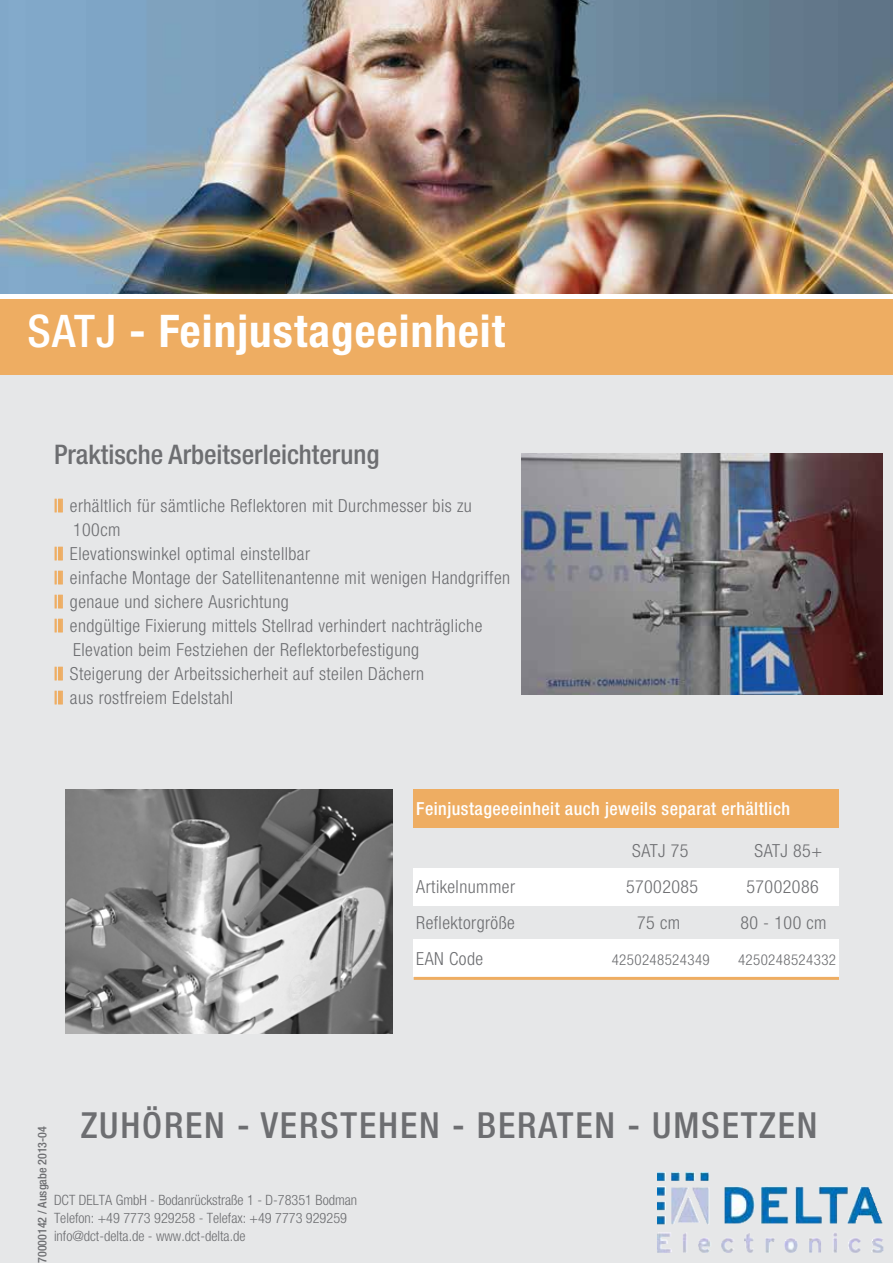
<style>
.page{position:relative;width:893px;height:1263px;background:#fff}
.page>*{position:absolute;margin:0;border:0;box-sizing:border-box;transform-origin:0 0}
.t1{font:700 condensed 45px "Helvetica Neue LT Std";letter-spacing:.025em;color:#fff}
.t2{font:500 condensed 36px "Helvetica Neue LT Std";letter-spacing:.05em;color:#6d6e71}
.t3{font:500 condensed 27px "Helvetica Neue LT Std";color:#6d6e71}
.t4{font:300 condensed 18px "Helvetica Neue LT Std";letter-spacing:.025em;color:#6d6e71}
.t5{font:500 condensed 18px "Helvetica Neue LT Std";letter-spacing:.025em;color:#fff}
.t6{font:300 condensed 15px "Helvetica Neue LT Std";letter-spacing:.025em;color:#6d6e71}
.t7{font:300 condensed 14.25px/18px "Helvetica Neue LT Std";color:#6d6e71}
.t8{font:500 condensed 12px "Helvetica Neue LT Std";color:#6d6e71}
.s1{font-weight:500}
.s2{color:#eead62}
.s3{font-weight:700;color:#eead62}
</style>
<div class="page">
<div style="left:0;top:375px;width:893px;height:888px;background:#e6e7e8"></div>
<div style="left:0;top:299px;width:893px;height:75px;background:#eead62"></div>
<img style="left:0;top:0;width:893px;height:293px">
<div style="left:414px;top:940px;width:425px;height:37px;background:#fff"></div>
<svg style="left:55px;top:499px;width:7px;height:13px"></svg>
<svg style="left:55px;top:547px;width:7px;height:13px"></svg>
<svg style="left:55px;top:571px;width:7px;height:13px"></svg>
<svg style="left:55px;top:595px;width:7px;height:13px"></svg>
<svg style="left:55px;top:619px;width:7px;height:13px"></svg>
<svg style="left:55px;top:667px;width:7px;height:13px"></svg>
<svg style="left:55px;top:691px;width:7px;height:13px"></svg>
<img style="left:66px;top:789px;width:326px;height:245px">
<img style="left:522px;top:454px;width:360px;height:240px">
<img style="left:657px;top:1172px;width:225px;height:81px">
<div style="left:414px;top:868px;width:425px;height:37px;background:#fff"></div>
<div style="left:414px;top:789px;width:425px;height:39px;background:#eead62"></div>
<hr style="left:414px;top:977px;width:425px;height:3px;background:#eead62">
<h1 class="t1" style="left:28px;top:304px;width:479px"><span class="s1">SATJ</span> - Feinjustageeinheit</h1>
<h3 class="t3" style="left:54px;top:438px;width:327px">Praktische Arbeitserleichterung</h3>
<p class="t4" style="left:54px;top:495px;width:419px"><span class="s2">l</span><span class="s3">l</span> erhältlich für sämtliche Reflektoren mit Durchmesser bis zu</p>
<p class="t4" style="left:73px;top:519px;width:49px">100cm</p>
<p class="t4" style="left:54px;top:543px;width:258px"><span class="s2">l</span><span class="s3">l</span> Elevationswinkel optimal einstellbar</p>
<p class="t4" style="left:54px;top:567px;width:458px"><span class="s2">l</span><span class="s3">l</span> einfache Montage der Satellitenantenne mit wenigen Handgriffen</p>
<p class="t4" style="left:54px;top:591px;width:236px"><span class="s2">l</span><span class="s3">l</span> genaue und sichere Ausrichtung</p>
<p class="t4" style="left:54px;top:615px;width:430px"><span class="s2">l</span><span class="s3">l</span> endgültige Fixierung mittels Stellrad verhindert nachträgliche</p>
<p class="t4" style="left:73px;top:639px;width:348px">Elevation beim Festziehen der Reflektorbefestigung</p>
<p class="t4" style="left:54px;top:663px;width:372px"><span class="s2">l</span><span class="s3">l</span> Steigerung der Arbeitssicherheit auf steilen Dächern</p>
<p class="t4" style="left:54px;top:687px;width:181px"><span class="s2">l</span><span class="s3">l</span> aus rostfreiem Edelstahl</p>
<p class="t5" style="left:416px;top:798px;width:375px">Feinjustageeeinheit auch jeweils separat erhältlich</p>
<p class="t4" style="left:632px;top:840px;width:58px">SATJ 75</p>
<p class="t4" style="left:755px;top:840px;width:69px">SATJ 85+</p>
<p class="t4" style="left:416px;top:876px;width:100px">Artikelnummer</p>
<p class="t4" style="left:626px;top:876px;width:74px">57002085</p>
<p class="t4" style="left:746px;top:876px;width:74px">57002086</p>
<p class="t4" style="left:416px;top:912px;width:100px">Reflektorgröße</p>
<p class="t4" style="left:637px;top:912px;width:45px">75 cm</p>
<p class="t4" style="left:740px;top:912px;width:88px">80 - 100 cm</p>
<p class="t4" style="left:416px;top:948px;width:68px">EAN Code</p>
<p class="t6" style="left:612px;top:951px;width:100px">4250248524349</p>
<p class="t6" style="left:738px;top:951px;width:100px">4250248524332</p>
<h2 class="t2" style="left:81px;top:1103px;width:738px">ZUHÖREN - VERSTEHEN - BERATEN - UMSETZEN</h2>
<p class="t8" style="left:35px;top:1263px;width:138px;rotate:-90deg">70000142 / Ausgabe 2013-04</p>
<p class="t7" style="left:54px;top:1191px;width:305px">DCT DELTA GmbH - Bodanrückstraße 1 - D-78351 Bodman<br>Telefon: +49 7773 929258 - Telefax: +49 7773 929259 info@dct-delta.de - www.dct-delta.de</p>
</div>
